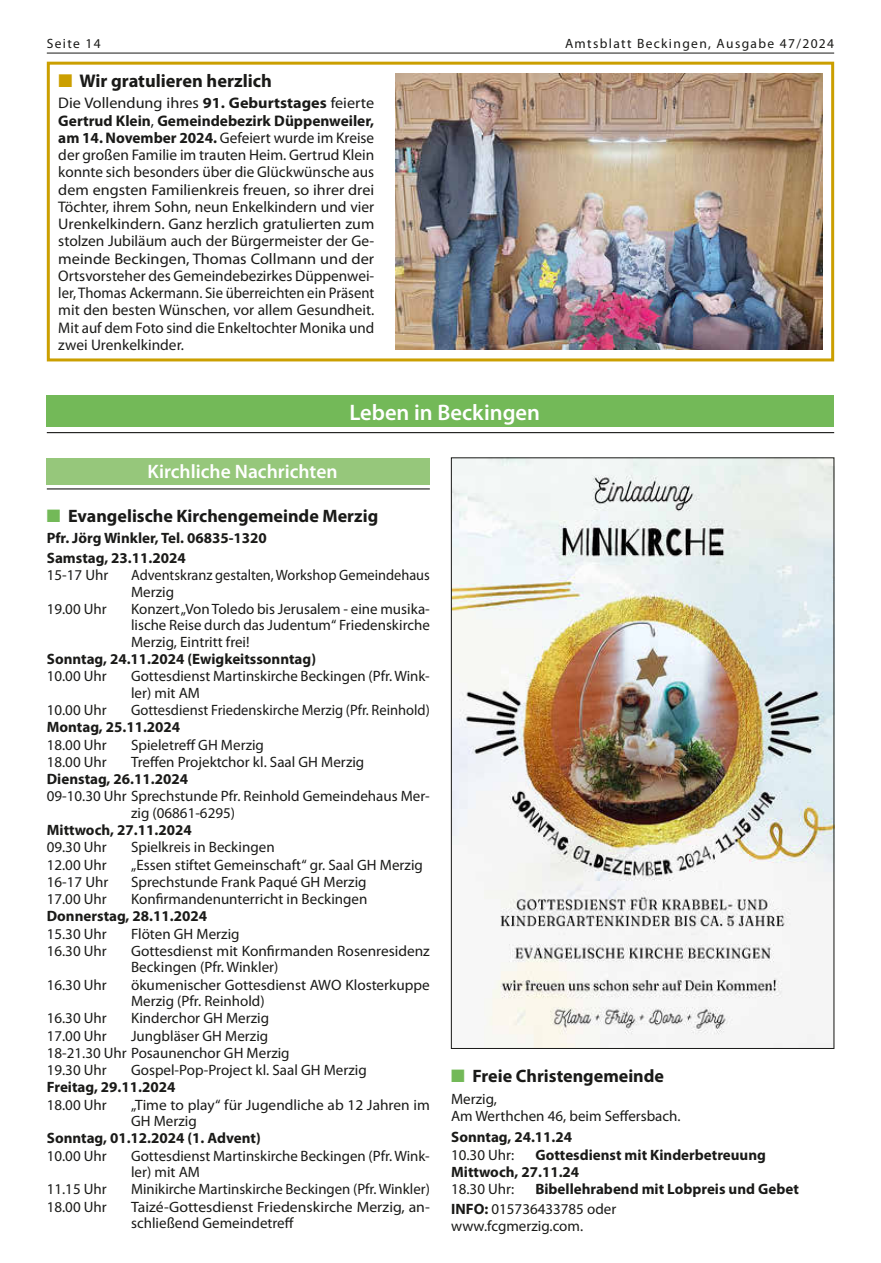
<style>
.page{position:relative;width:881px;height:1263px;background:#fff}
.page>*{position:absolute;margin:0;border:0;box-sizing:border-box;transform-origin:0 0}
.t1{font:600 22.5px "Myriad Pro";color:#fff}
.t2{font:600 19.5px "Myriad Pro";color:#fff}
.t3{font:700 18.3px "Myriad Pro";color:#1a1a18}
.t4{font:700 18px "Myriad Pro";color:#1a1a18}
.t5{font:15.3px/17.2px "Myriad Pro";color:#1a1a18;text-align:justify;scale:1.05 1}
.t6{font:15px/16.5px "Myriad Pro";color:#1a1a18}
.t7{font:700 15px/17.2px "Myriad Pro";color:#1a1a18}
.t8{font:15px/16.5px "Myriad Pro";color:#1a1a18;scale:1.05 1}
.t9{font:15px/16.5px "Myriad Pro";color:#1a1a18;scale:.96 1}
.t10{font:13.5px "Myriad Pro";letter-spacing:.1em;color:#1a1a18}
.s1{color:#cb9f00}
.s2{font-weight:700}
.s3{color:#73b958}
.s4{font-weight:400}
</style>
<div class="page">
<hr style="left:47px;top:53px;width:786px;height:1px;background:#1a1a18">
<div style="left:47px;top:62px;width:786px;height:299px;border:3px solid #cb9f00"></div>
<img style="left:453px;top:460px;width:378px;height:587px">
<div style="left:47px;top:458px;width:382px;height:27px;background:#96c77b"></div>
<hr style="left:47px;top:488px;width:382px;height:1px;background:#1a1a18">
<img style="left:395px;top:73px;width:427px;height:277px">
<div style="left:47px;top:395px;width:786px;height:32px;background:#73b958"></div>
<hr style="left:47px;top:432px;width:786px;height:1px;background:#1a1a18">
<p class="t10" style="left:47px;top:35px;width:55px">Seite 14</p>
<p class="t10" style="left:564px;top:35px;width:270px">Amtsblatt Beckingen, Ausgabe 47/2024</p>
<p class="t3" style="left:58px;top:69px;width:215px"><span class="s1">■</span> Wir gratulieren herzlich</p>
<p class="t5" style="left:58px;top:94px;width:302px">Die Vollendung ihres <span class="s2">91. Geburtstages</span> feierte <span class="s2">Gertrud Klein</span>, <span class="s2">Gemeindebezirk Düppenweiler, am 14. November 2024.</span> Gefeiert wurde im Kreise der großen Familie im trauten Heim. Gertrud Klein konnte sich besonders über die Glückwünsche aus dem engsten Familienkreis freuen, so ihrer drei Töchter, ihrem Sohn, neun Enkelkindern und vier Urenkelkindern. Ganz herzlich gratulierten zum stolzen Jubiläum auch der Bürgermeister der Ge&shy;meinde Beckingen, Thomas Collmann und der Ortsvorsteher des Gemeindebezirkes Düppenwei&shy;ler, Thomas Ackermann. Sie überreichten ein Präsent mit den besten Wünschen, vor allem Gesundheit.<br>Mit auf dem Foto sind die Enkeltochter Monika und zwei Urenkelkinder.</p>
<h1 class="t1" style="left:349px;top:398px;width:192px">Leben in Beckingen</h1>
<h2 class="t2" style="left:147px;top:459px;width:191px">Kirchliche Nachrichten</h2>
<p class="t4" style="left:47px;top:504px;width:333px"><span class="s3">■</span> Evangelische Kirchengemeinde Merzig</p>
<p class="t7" style="left:47px;top:527px;width:221px;line-height:20.2px">Pfr. Jörg Winkler, Tel. 06835-1320<br>Samstag, 23.11.2024</p>
<p class="t6" style="left:47px;top:566px;width:63px">15-17 Uhr</p>
<p class="t9" style="left:131px;top:566px;width:312px">Adventskranz gestalten, Workshop Gemeindehaus<br>Merzig</p>
<p class="t6" style="left:47px;top:600px;width:62px">19.00 Uhr</p>
<p class="t6" style="left:131px;top:600px;width:300px;text-align:justify">Konzert „Von Toledo bis Jerusalem - eine musika&shy;lische Reise durch das Judentum“ Friedenskirche Merzig, Eintritt frei!</p>
<p class="t7" style="left:47px;top:650px;width:270px">Sonntag, 24.11.2024 (Ewigkeitssonntag)</p>
<p class="t6" style="left:47px;top:668px;width:62px">10.00 Uhr</p>
<p class="t6" style="left:131px;top:668px;width:300px">Gottesdienst Martinskirche Beckingen (Pfr. Wink&shy;ler) mit AM</p>
<p class="t6" style="left:47px;top:701px;width:62px">10.00 Uhr</p>
<p class="t6" style="left:131px;top:701px;width:300px">Gottesdienst Friedenskirche Merzig (Pfr. Reinhold)</p>
<p class="t7" style="left:47px;top:718px;width:135px">Montag, 25.11.2024</p>
<p class="t6" style="left:47px;top:736px;width:61px">18.00 Uhr</p>
<p class="t6" style="left:131px;top:736px;width:134px">Spieletreff GH Merzig</p>
<p class="t6" style="left:47px;top:753px;width:61px">18.00 Uhr</p>
<p class="t6" style="left:131px;top:753px;width:235px">Treffen Projektchor kl. Saal GH Merzig</p>
<p class="t7" style="left:47px;top:770px;width:143px">Dienstag, 26.11.2024</p>
<p class="t6" style="left:131px;top:788px;width:300px;text-indent:-84px">09-10.30 Uhr Sprechstunde Pfr. Reinhold Gemeindehaus Mer&shy;zig (06861-6295)</p>
<p class="t7" style="left:47px;top:821px;width:146px">Mittwoch, 27.11.2024</p>
<p class="t6" style="left:47px;top:839px;width:61px">09.30 Uhr</p>
<p class="t6" style="left:131px;top:839px;width:145px">Spielkreis in Beckingen</p>
<p class="t6" style="left:47px;top:856px;width:61px">12.00 Uhr</p>
<p class="t6" style="left:131px;top:856px;width:293px">„Essen stiftet Gemeinschaft“ gr. Saal GH Merzig</p>
<p class="t6" style="left:47px;top:873px;width:63px">16-17 Uhr</p>
<p class="t6" style="left:131px;top:873px;width:237px">Sprechstunde Frank Paqué GH Merzig</p>
<p class="t6" style="left:47px;top:890px;width:61px">17.00 Uhr</p>
<p class="t6" style="left:131px;top:890px;width:238px">Konfirmandenunterricht in Beckingen</p>
<p class="t7" style="left:47px;top:907px;width:162px">Donnerstag, 28.11.2024</p>
<p class="t6" style="left:47px;top:925px;width:61px">15.30 Uhr</p>
<p class="t6" style="left:131px;top:925px;width:110px">Flöten GH Merzig</p>
<p class="t6" style="left:47px;top:942px;width:61px">16.30 Uhr</p>
<p class="t6" style="left:131px;top:942px;width:300px">Gottesdienst mit Konfirmanden Rosenresidenz<br>Beckingen (Pfr. Winkler)</p>
<p class="t6" style="left:47px;top:976px;width:62px">16.30 Uhr</p>
<p class="t6" style="left:131px;top:976px;width:300px">ökumenischer Gottesdienst AWO Klosterkuppe<br>Merzig (Pfr. Reinhold)</p>
<p class="t6" style="left:47px;top:1010px;width:62px">16.30 Uhr</p>
<p class="t6" style="left:131px;top:1010px;width:139px">Kinderchor GH Merzig</p>
<p class="t6" style="left:47px;top:1027px;width:62px">17.00 Uhr</p>
<p class="t6" style="left:47px;top:1027px;width:244px;line-height:17.2px;text-indent:84px">Jungbläser GH Merzig<br>18-21.30 Uhr Posaunenchor GH Merzig<br>19.30 Uhr</p>
<p class="t6" style="left:131px;top:1061px;width:237px">Gospel-Pop-Project kl. Saal GH Merzig</p>
<p class="t7" style="left:47px;top:1078px;width:130px">Freitag, 29.11.2024</p>
<p class="t6" style="left:47px;top:1096px;width:62px">18.00 Uhr</p>
<p class="t6" style="left:131px;top:1096px;width:300px">„Time to play“ für Jugendliche ab 12 Jahren im<br>GH Merzig</p>
<p class="t7" style="left:47px;top:1129px;width:215px">Sonntag, 01.12.2024 (1. Advent)</p>
<p class="t6" style="left:47px;top:1147px;width:62px">10.00 Uhr</p>
<p class="t6" style="left:131px;top:1147px;width:300px">Gottesdienst Martinskirche Beckingen (Pfr. Wink&shy;ler) mit AM</p>
<p class="t6" style="left:47px;top:1181px;width:62px">11.15 Uhr</p>
<p class="t6" style="left:131px;top:1181px;width:300px">Minikirche Martinskirche Beckingen (Pfr. Winkler)</p>
<p class="t6" style="left:47px;top:1198px;width:61px">18.00 Uhr</p>
<p class="t8" style="left:131px;top:1198px;width:286px">Taizé-Gottesdienst Friedenskirche Merzig, an&shy;schließend Gemeindetreff</p>
<p class="t4" style="left:451px;top:1064px;width:214px"><span class="s3">■</span> Freie Christengemeinde</p>
<p class="t6" style="left:451px;top:1090px;width:231px;line-height:17.4px">Merzig,<br>Am Werthchen 46, beim Seffersbach.</p>
<p class="t7" style="left:451px;top:1128px;width:122px">Sonntag, 24.11.24</p>
<p class="t6" style="left:451px;top:1146px;width:65px">10.30 Uhr:</p>
<p class="t7" style="left:451px;top:1145px;width:316px;text-indent:84px">Gottesdienst mit Kinderbetreuung<br>Mittwoch, 27.11.24</p>
<p class="t6" style="left:451px;top:1180px;width:65px">18.30 Uhr:</p>
<p class="t7" style="left:451px;top:1179px;width:349px;line-height:19.5px;text-indent:84px">Bibellehrabend mit Lobpreis und Gebet<br>INFO: <span class="s4">015736433785 oder</span></p>
<p class="t6" style="left:451px;top:1217px;width:133px">www.fcgmerzig.com.</p>
</div>
